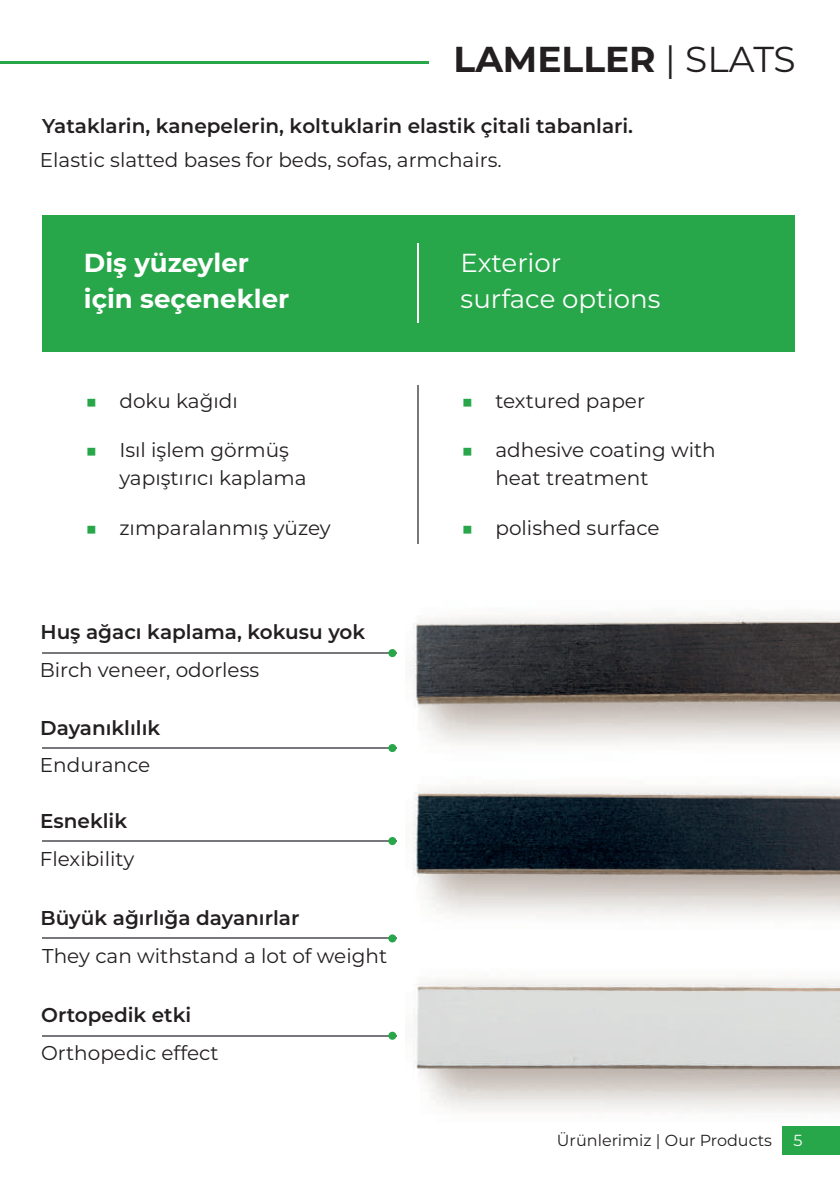
<style>
.page{position:relative;width:840px;height:1191px;background:#fff}
.page>*{position:absolute;margin:0;border:0;box-sizing:border-box;transform-origin:0 0}
.t1{font:700 36px "Montserrat";color:#231f20}
.t2{font:700 26px/35.8px "Montserrat";color:#fff}
.t3{font:26px/35.8px "Montserrat";color:#fff}
.t4{font:20px/27.6px "Montserrat";color:#231f20}
.t5{font:600 20px "Montserrat";color:#231f20}
.t6{font:16px "Montserrat";color:#231f20}
.t7{font:16px "Montserrat";color:#fff}
.s1{font-weight:400}
.s2{color:#27a749}
</style>
<div class="page">
<img style="left:412px;top:614px;width:427px;height:541px">
<hr style="left:0;top:61px;width:428px;height:3px;background:#27a749">
<div style="left:782px;top:1126px;width:57px;height:28px;background:#27a749"></div>
<div style="left:42px;top:215px;width:751px;height:136px;background:#27a749"></div>
<hr style="left:417px;top:244px;width:1px;height:79px;background:#fff">
<hr style="left:417px;top:385px;width:1px;height:159px;background:#76787b">
<hr style="left:42px;top:652px;width:354px;height:1px;background:#76787b">
<div style="left:388px;top:649px;width:8px;height:8px;background:#27a749;border-radius:50%"></div>
<hr style="left:42px;top:938px;width:354px;height:1px;background:#76787b">
<div style="left:388px;top:934px;width:8px;height:8px;background:#27a749;border-radius:50%"></div>
<hr style="left:42px;top:1035px;width:354px;height:1px;background:#76787b">
<div style="left:388px;top:1031px;width:8px;height:8px;background:#27a749;border-radius:50%"></div>
<hr style="left:42px;top:840px;width:354px;height:1px;background:#76787b">
<div style="left:388px;top:837px;width:8px;height:8px;background:#27a749;border-radius:50%"></div>
<hr style="left:42px;top:747px;width:354px;height:1px;background:#76787b">
<div style="left:388px;top:744px;width:8px;height:8px;background:#27a749;border-radius:50%"></div>
<h1 class="t1" style="left:453px;top:38px;width:344px">LAMELLER <span class="s1">| SLATS</span></h1>
<p class="t5" style="left:42px;top:114px;width:592px">Yataklarin, kanepelerin, koltuklarin elastik çitali tabanlari.</p>
<p class="t4" style="left:40px;top:146px;width:463px">Elastic slatted bases for beds, sofas, armchairs.</p>
<h2 class="t2" style="left:84px;top:244px;width:207px">Diş yüzeyler için seçenekler</h2>
<p class="t4" style="left:85px;top:386px;width:154px"><span class="s2">■</span> doku kağıdı</p>
<p class="t4" style="left:119px;top:436px;width:189px;text-indent:-34px"><span class="s2">■</span> Isıl işlem görmüş yapıştırıcı kaplama</p>
<p class="t4" style="left:85px;top:513px;width:247px"><span class="s2">■</span> zımparalanmış yüzey</p>
<p class="t5" style="left:40px;top:620px;width:326px">Huş ağacı kaplama, kokusu yok</p>
<p class="t4" style="left:40px;top:656px;width:221px">Birch veneer, odorless</p>
<p class="t5" style="left:40px;top:716px;width:121px">Dayanıklılık</p>
<p class="t4" style="left:40px;top:751px;width:112px">Endurance</p>
<p class="t5" style="left:40px;top:808px;width:88px">Esneklik</p>
<p class="t4" style="left:40px;top:845px;width:96px">Flexibility</p>
<p class="t5" style="left:40px;top:905px;width:260px">Büyük ağırlığa dayanırlar</p>
<p class="t4" style="left:42px;top:941px;width:346px">They can withstand a lot of weight</p>
<p class="t5" style="left:41px;top:1002px;width:151px">Ortopedik etki</p>
<p class="t4" style="left:41px;top:1039px;width:179px">Orthopedic effect</p>
<h2 class="t3" style="left:460px;top:244px;width:201px">Exterior surface options</h2>
<p class="t4" style="left:461px;top:386px;width:185px"><span class="s2">■</span> textured paper</p>
<p class="t4" style="left:495px;top:436px;width:222px;text-indent:-34px"><span class="s2">■</span> adhesive coating with heat treatment</p>
<p class="t4" style="left:461px;top:513px;width:199px"><span class="s2">■</span> polished surface</p>
<p class="t6" style="left:556px;top:1131px;width:216px">Ürünlerimiz | Our Products</p>
<p class="t7" style="left:793px;top:1130px;width:11px">5</p>
</div>
